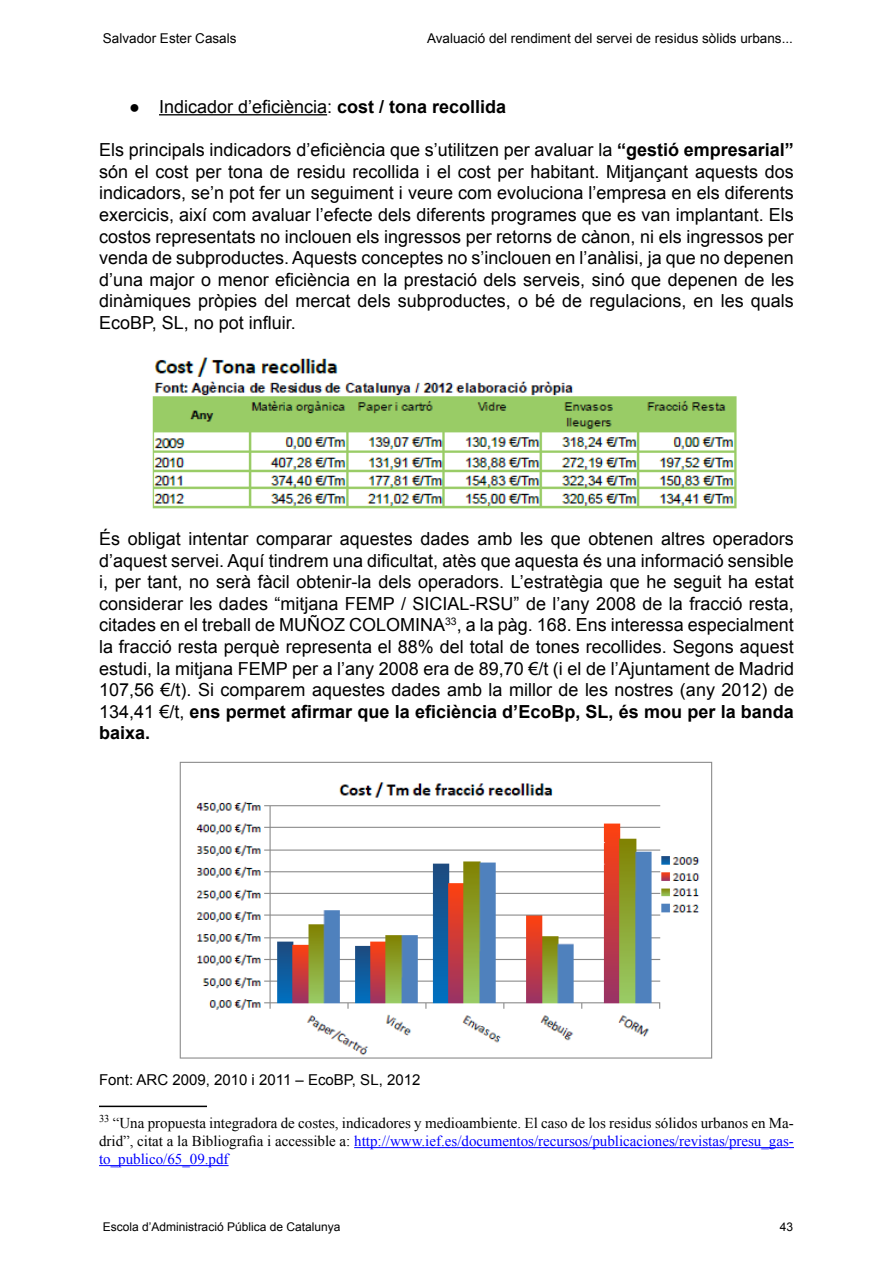
<style>
.page{position:relative;width:893px;height:1263px;background:#fff}
.page>*{position:absolute;margin:0;border:0;box-sizing:border-box;transform-origin:0 0}
.t1{font:18px/21.6px "Arial";color:#000;text-align:justify}
.Text_de_nota_a_peu_d{font:15px/18px "Times New Roman";color:#000;text-align:justify}
.t2{font:15px "Arial";color:#000}
.t3{font:13.5px "Arial";color:#000}
.t4{font:12px "Arial";color:#000}
.s1{font-weight:700}
.s2{color:#00f}
</style>
<div class="page">
<hr style="left:159px;top:114px;width:168px;height:1px;background:#000">
<img style="left:152px;top:357px;width:585px;height:152px">
<img style="left:179px;top:761px;width:534px;height:298px">
<hr style="left:99px;top:1105px;width:108px;height:2px;background:#000">
<hr style="left:354px;top:1147px;width:440px;height:1px;background:#00f">
<hr style="left:99px;top:1165px;width:130px;height:1px;background:#00f">
<p class="t3" style="left:103px;top:29px;width:135px">Salvador Ester Casals</p>
<p class="t3" style="left:427px;top:29px;width:367px">Avaluació del rendiment del servei de residus sòlids urbans...</p>
<p class="t1" style="left:129px;top:96px;width:379px">● Indicador d’eficiència: <span class="s1">cost / tona recollida</span></p>
<p class="t1" style="left:99px;top:139px;width:696px">Els principals indicadors d’eficiència que s’utilitzen per avaluar la <span class="s1">“gestió empresarial” </span>són el cost per tona de residu recollida i el cost per habitant. Mitjançant aquests dos indicadors, se’n pot fer un seguiment i veure com evoluciona l’empresa en els diferents exercicis, així com avaluar l’efecte dels diferents programes que es van implantant. Els costos representats no inclouen els ingressos per retorns de cànon, ni els ingressos per venda de subproductes. Aquests conceptes no s’inclouen en l’anàlisi, ja que no depenen d’una major o menor eficiència en la prestació dels serveis, sinó que depenen de les dinàmiques pròpies del mercat dels subproductes, o bé de regulacions, en les quals EcoBP, SL, no pot influir.</p>
<p class="t1" style="left:99px;top:528px;width:696px">És obligat intentar comparar aquestes dades amb les que obtenen altres operadors d’aquest servei. Aquí tindrem una dificultat, atès que aquesta és una informació sensible i, per tant, no serà fàcil obtenir-la dels operadors. L’estratègia que he seguit ha estat considerar les dades “mitjana FEMP / SICIAL-RSU” de l’any 2008 de la fracció resta, citades en el treball de MUÑOZ COLOMINA<sup>33</sup>, a la pàg. 168. Ens interessa especialment la fracció resta perquè representa el 88% del total de tones recollides. Segons aquest estudi, la mitjana FEMP per a l’any 2008 era de 89,70 €/t (i el de l’Ajuntament de Madrid 107,56 €/t). Si comparem aquestes dades amb la millor de les nostres (any 2012) de 134,41 €/t, <span class="s1">ens permet afirmar que la eficiència d’EcoBp, SL, és mou per la banda baixa.</span></p>
<p class="t2" style="left:99px;top:1070px;width:323px">Font: ARC 2009, 2010 i 2011 – EcoBP, SL, 2012</p>
<p class="Text_de_nota_a_peu_d" style="left:99px;top:1114px;width:696px"><sup>33</sup> “Una propuesta integradora de costes, indicadores y medioambiente. El caso de los residus sólidos urbanos en Ma&shy;drid”, citat a la Bibliografia i accessible a: <span class="s2">http://www.ief.es/documentos/recursos/publicaciones/revistas/presu_gas&shy;to_publico/65_09.pdf</span></p>
<p class="t4" style="left:103px;top:1219px;width:239px">Escola d’Administració Pública de Catalunya</p>
<p class="t4" style="left:780px;top:1219px;width:15px">43</p>
</div>
